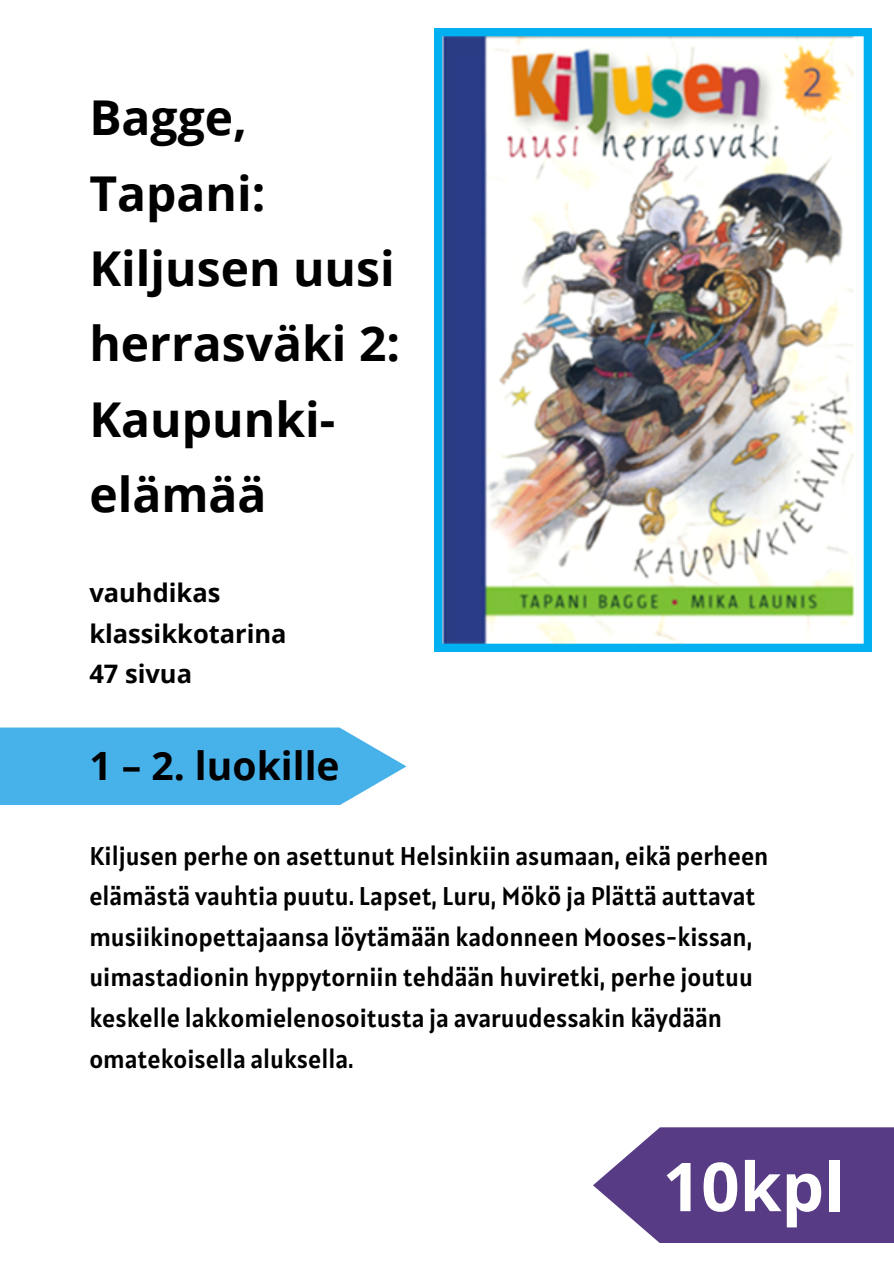
<style>
.page{position:relative;width:894px;height:1264px;background:#fff}
.page>*{position:absolute;margin:0;border:0;box-sizing:border-box;transform-origin:0 0}
.t1{font:700 67.5px "Open Sans";color:#fff}
.t2{font:700 48px/75.3px "Open Sans";color:#000}
.t3{font:700 39px "Open Sans";color:#000}
.t4{font:25.5px/40.5px "Alatsi";color:#000}
.t5{font:700 25.5px/40.5px "Open Sans";color:#000}
</style>
<div class="page">
<img style="left:434px;top:28px;width:437px;height:623px">
<svg style="left:0;top:727px;width:406px;height:78px;background:#55b8eb"></svg>
<svg style="left:593px;top:1127px;width:300px;height:116px;background:#6a5293"></svg>
<h4 class="t2" style="left:89px;top:79px;width:312px">Bagge,<br>Tapani:<br>Kiljusen uusi herrasväki 2:<br>Kaupunki&shy;elämää</h4>
<h3 class="t5" style="left:89px;top:572px;width:199px">vauhdikas klassikkotarina<br>47 sivua</h3>
<p class="t3" style="left:89px;top:738px;width:252px">1 – 2. luokille</p>
<h1 class="t4" style="left:89px;top:835px;width:680px">Kiljusen perhe on asettunut Helsinkiin asumaan, eikä perheen elämästä vauhtia puutu. Lapset, Luru, Mökö ja Plättä auttavat musiikinopettajaansa löytämään kadonneen Mooses-kissan, uimastadionin hyppytorniin tehdään huviretki, perhe joutuu keskelle lakkomielenosoitusta ja avaruudessakin käydään omatekoisella aluksella.</h1>
<p class="t1" style="left:662px;top:1139px;width:184px">10kpl</p>
</div>
